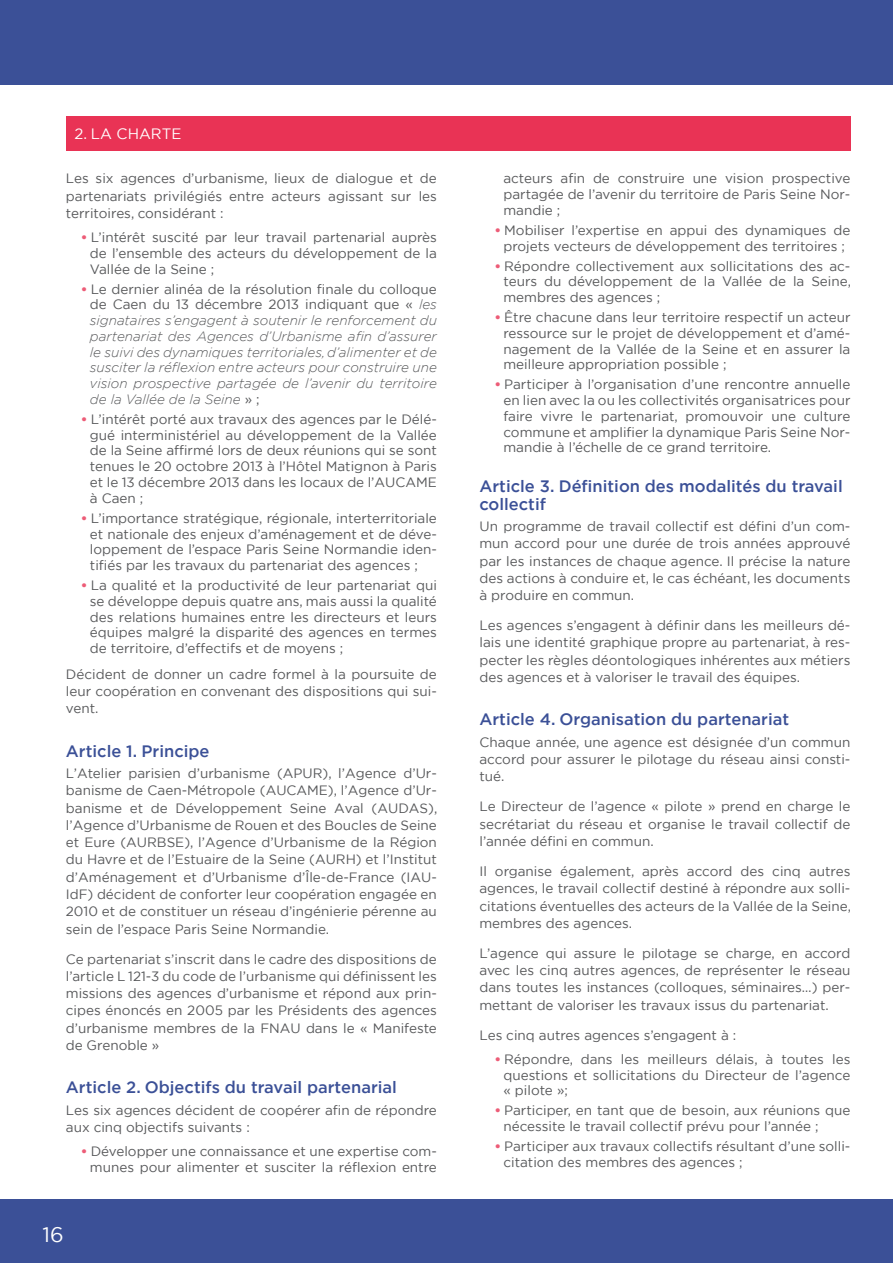
<style>
.page{position:relative;width:893px;height:1263px;background:#fff}
.page>*{position:absolute;margin:0;border:0;box-sizing:border-box;transform-origin:0 0}
.t1{font:21px "Gotham";color:#fff}
.t2{font:500 16.5px/18px "Gotham";color:#3b5097}
.t3{font:15px "Gotham";color:#fff}
.t4{font:13.5px/17.2px "Gotham";color:#57585a;text-align:justify}
.t5{font:italic 300 13.5px/15.8px "Gotham";color:#57585a;text-align:justify}
.s1{font-weight:700;color:#ed5c77}
.s2{font-weight:700;font-style:normal;color:#ed5c77}
.s3{font-weight:400;font-style:normal}
</style>
<div class="page">
<div style="left:0;top:1199px;width:893px;height:64px;background:#3b5097"></div>
<div style="left:0;top:0;width:893px;height:85px;background:#3b5097"></div>
<div style="left:66px;top:116px;width:784px;height:34px;background:#e93355"></div>
<p class="t3" style="left:74px;top:124px;width:109px">2. LA CHARTE</p>
<p class="t4" style="left:66px;top:170px;width:373px">Les six agences d’urbanisme, lieux de dialogue et de partenariats privilégiés entre acteurs agissant sur les territoires, considérant :</p>
<p class="t4" style="left:90px;top:229px;width:348px;line-height:15.8px;text-indent:-9px"><span class="s1">•</span> L’intérêt suscité par leur travail partenarial auprès de l’ensemble des acteurs du développement de la Vallée de la Seine ;</p>
<p class="t5" style="left:90px;top:281px;width:348px;text-indent:-9px"><span class="s2">•</span> <span class="s3">Le dernier alinéa de la résolution finale du colloque de Caen du 13 décembre 2013 indiquant que «</span> les signataires s’engagent à soutenir le renforcement du partenariat des Agences d’Urbanisme afin d’assurer le suivi des dynamiques territoriales, d’alimenter et de susciter la réflexion entre acteurs pour construire une vision prospective partagée de l’avenir du territoire de la Vallée de la Seine <span class="s3">» ;</span></p>
<p class="t4" style="left:90px;top:411px;width:349px;line-height:15.8px;text-indent:-9px"><span class="s1">•</span> L’intérêt porté aux travaux des agences par le Délé&shy;gué interministériel au développement de la Vallée de la Seine affirmé lors de deux réunions qui se sont tenues le 20 octobre 2013 à l’Hôtel Matignon à Paris et le 13 décembre 2013 dans les locaux de l’AUCAME à Caen ;</p>
<p class="t4" style="left:90px;top:510px;width:348px;line-height:15.8px;text-indent:-9px"><span class="s1">•</span> L’importance stratégique, régionale, interterritoriale et nationale des enjeux d’aménagement et de déve&shy;loppement de l’espace Paris Seine Normandie iden&shy;tifiés par les travaux du partenariat des agences ;</p>
<p class="t4" style="left:90px;top:577px;width:348px;line-height:15.8px;text-indent:-9px"><span class="s1">•</span> La qualité et la productivité de leur partenariat qui se développe depuis quatre ans, mais aussi la qualité des relations humaines entre les directeurs et leurs équipes malgré la disparité des agences en termes de territoire, d’effectifs et de moyens ;</p>
<p class="t4" style="left:66px;top:665px;width:372px">Décident de donner un cadre formel à la poursuite de leur coopération en convenant des dispositions qui sui&shy;vent.</p>
<p class="t2" style="left:66px;top:742px;width:145px">Article 1. Principe</p>
<p class="t4" style="left:66px;top:764px;width:373px">L’Atelier parisien d’urbanisme (APUR), l’Agence d’Ur&shy;banisme de Caen-Métropole (AUCAME), l’Agence d’Ur&shy;banisme et de Développement Seine Aval (AUDAS), l’Agence d’Urbanisme de Rouen et des Boucles de Seine et Eure (AURBSE), l’Agence d’Urbanisme de la Région du Havre et de l’Estuaire de la Seine (AURH) et l’Institut d’Aménagement et d’Urbanisme d’Île-de-France (IAU-IdF) décident de conforter leur coopération engagée en 2010 et de constituer un réseau d’ingénierie pérenne au sein de l’espace Paris Seine Normandie.</p>
<p class="t4" style="left:66px;top:950px;width:373px">Ce partenariat s’inscrit dans le cadre des dispositions de l’article L 121-3 du code de l’urbanisme qui définissent les missions des agences d’urbanisme et répond aux prin&shy;cipes énoncés en 2005 par les Présidents des agences d’urbanisme membres de la FNAU dans le « Manifeste de Grenoble »</p>
<p class="t2" style="left:66px;top:1078px;width:333px">Article 2. Objectifs du travail partenarial</p>
<p class="t4" style="left:66px;top:1101px;width:372px">Les six agences décident de coopérer afin de répondre aux cinq objectifs suivants :</p>
<p class="t4" style="left:81px;top:1143px;width:357px;line-height:15.8px;text-align:right"><span class="s1">•</span> Développer une connaissance et une expertise com&shy;munes pour alimenter et susciter la réflexion entre</p>
<h1 class="t1" style="left:43px;top:1221px;width:23px">16</h1>
<p class="t4" style="left:503px;top:170px;width:348px;line-height:15.8px">acteurs afin de construire une vision prospective partagée de l’avenir du territoire de Paris Seine Nor&shy;mandie ;</p>
<p class="t4" style="left:494px;top:222px;width:357px;line-height:15.8px;text-align:center"><span class="s1">•</span> Mobiliser l’expertise en appui des dynamiques de projets vecteurs de développement des territoires ;</p>
<p class="t4" style="left:503px;top:258px;width:349px;line-height:15.8px;text-indent:-9px"><span class="s1">•</span> Répondre collectivement aux sollicitations des ac&shy;teurs du développement de la Vallée de la Seine, membres des agences ;</p>
<p class="t4" style="left:503px;top:309px;width:348px;line-height:15.8px;text-indent:-9px"><span class="s1">•</span> Être chacune dans leur territoire respectif un acteur ressource sur le projet de développement et d’amé&shy;nagement de la Vallée de la Seine et en assurer la meilleure appropriation possible ;</p>
<p class="t4" style="left:503px;top:376px;width:348px;line-height:15.8px;text-indent:-9px"><span class="s1">•</span> Participer à l’organisation d’une rencontre annuelle en lien avec la ou les collectivités organisatrices pour faire vivre le partenariat, promouvoir une culture commune et amplifier la dynamique Paris Seine Nor&shy;mandie à l’échelle de ce grand territoire.</p>
<p class="t2" style="left:479px;top:477px;width:365px">Article 3. Définition des modalités du travail collectif</p>
<p class="t4" style="left:479px;top:517px;width:373px">Un programme de travail collectif est défini d’un com&shy;mun accord pour une durée de trois années approuvé par les instances de chaque agence. Il précise la nature des actions à conduire et, le cas échéant, les documents à produire en commun.</p>
<p class="t4" style="left:479px;top:616px;width:372px">Les agences s’engagent à définir dans les meilleurs dé&shy;lais une identité graphique propre au partenariat, à res&shy;pecter les règles déontologiques inhérentes aux métiers des agences et à valoriser le travail des équipes.</p>
<p class="t2" style="left:479px;top:710px;width:311px">Article 4. Organisation du partenariat</p>
<p class="t4" style="left:479px;top:733px;width:372px">Chaque année, une agence est désignée d’un commun accord pour assurer le pilotage du réseau ainsi consti&shy;tué.</p>
<p class="t4" style="left:479px;top:798px;width:373px">Le Directeur de l’agence « pilote » prend en charge le secrétariat du réseau et organise le travail collectif de l’année défini en commun.</p>
<p class="t4" style="left:479px;top:862px;width:373px">Il organise également, après accord des cinq autres agences, le travail collectif destiné à répondre aux solli&shy;citations éventuelles des acteurs de la Vallée de la Seine, membres des agences.</p>
<p class="t4" style="left:479px;top:944px;width:372px">L’agence qui assure le pilotage se charge, en accord avec les cinq autres agences, de représenter le réseau dans toutes les instances (colloques, séminaires…) per&shy;mettant de valoriser les travaux issus du partenariat.</p>
<p class="t4" style="left:479px;top:1026px;width:258px">Les cinq autres agences s’engagent à :</p>
<p class="t4" style="left:503px;top:1051px;width:348px;line-height:15.8px;text-indent:-9px"><span class="s1">•</span> Répondre, dans les meilleurs délais, à toutes les questions et sollicitations du Directeur de l’agence « pilote »;</p>
<p class="t4" style="left:503px;top:1102px;width:348px;line-height:15.8px;text-indent:-9px"><span class="s1">•</span> Participer, en tant que de besoin, aux réunions que nécessite le travail collectif prévu pour l’année ;</p>
<p class="t4" style="left:503px;top:1138px;width:348px;line-height:15.8px;text-indent:-9px"><span class="s1">•</span> Participer aux travaux collectifs résultant d’une solli&shy;citation des membres des agences ;</p>
</div>
